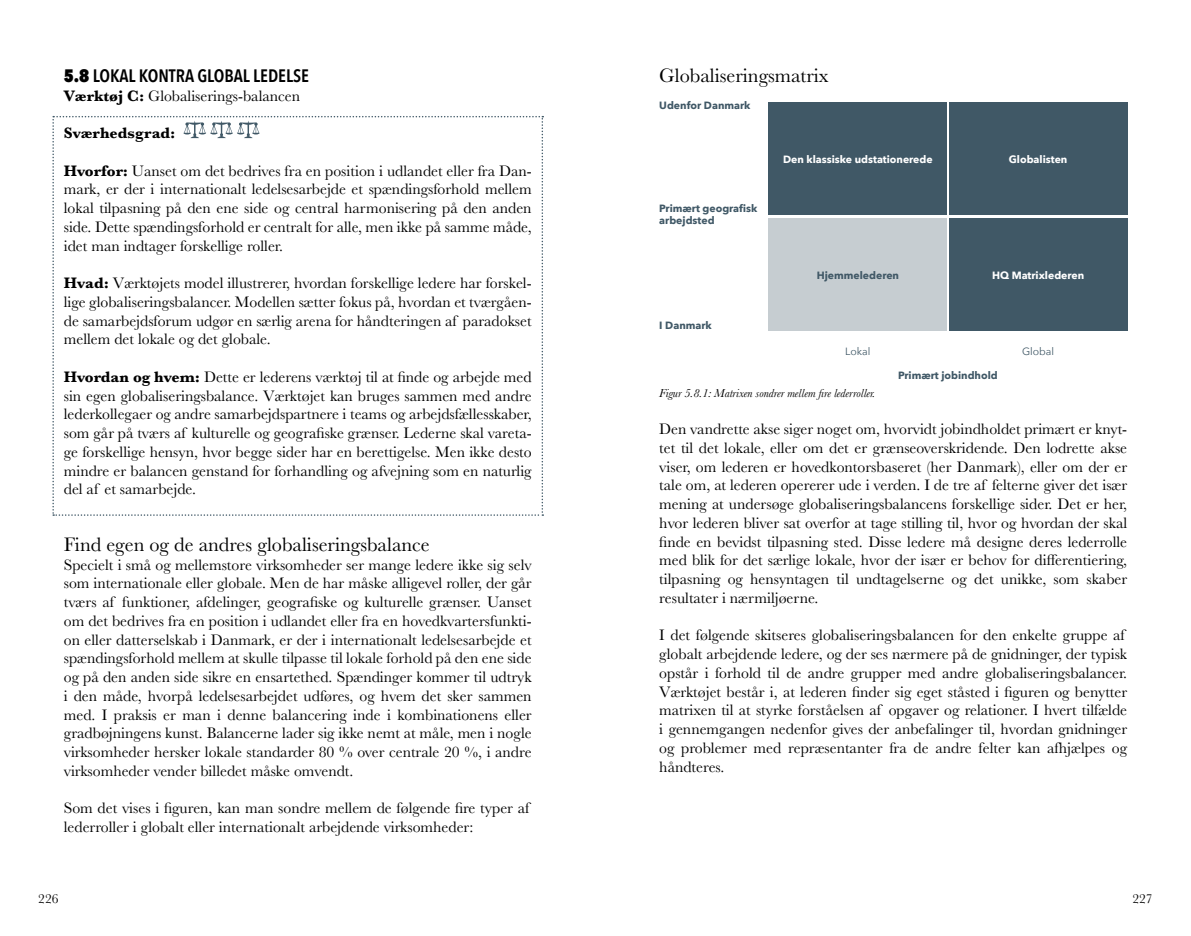
<style>
.page{position:relative;width:1191px;height:936px;background:#fff}
.page>*{position:absolute;margin:0;border:0;box-sizing:border-box;transform-origin:0 0}
.t1{font:20.25px "Baskerville";color:#000}
.t2{font:600 18px "Avenir Next Condensed";color:#000}
.t3{font:15.75px/18.8px "Baskerville";color:#000;text-align:justify}
.t4{font:700 15.75px "Baskerville";color:#000}
.t5{font:13.5px "Baskerville";color:#000}
.t6{font:italic 12px "Baskerville";color:#000}
.t7{font:700 10.5px/12px "Avenir Next";color:#405866}
.t8{font:700 10.5px "Avenir Next";color:#fff}
.t9{font:10.5px "Avenir Next";color:#405866}
.s1{font-weight:800}
.s2{font-weight:700}
</style>
<div class="page">
<svg style="left:52px;top:116px;width:491px;height:400px"></svg>
<div style="left:769px;top:102px;width:178px;height:113px;background:#405866"></div>
<div style="left:769px;top:218px;width:178px;height:112px;background:#c6cdd1"></div>
<div style="left:949px;top:102px;width:178px;height:113px;background:#405866"></div>
<div style="left:949px;top:218px;width:178px;height:112px;background:#405866"></div>
<p class="t2" style="left:64px;top:60px;width:247px"><span class="s1">5.8</span> LOKAL KONTRA GLOBAL LEDELSE</p>
<p class="t3" style="left:64px;top:86px;width:238px"><span class="s2">Værktøj C:</span> Globaliserings-balancen</p>
<p class="t4" style="left:64px;top:122px;width:113px">Sværhedsgrad:</p>
<p class="t3" style="left:64px;top:161px;width:469px"><span class="s2">Hvorfor:</span> Uanset om det bedrives fra en position i udlandet eller fra Dan&shy;mark, er der i internationalt ledelsesarbejde et spændingsforhold mellem lokal tilpasning på den ene side og central harmonisering på den anden side. Dette spændingsforhold er centralt for alle, men ikke på samme måde, idet man indtager forskellige roller.</p>
<p class="t3" style="left:64px;top:274px;width:469px"><span class="s2">Hvad:</span> Værktøjets model illustrerer, hvordan forskellige ledere har forskel&shy;lige globaliseringsbalancer. Modellen sætter fokus på, hvordan et tværgåen&shy;de samarbejdsforum udgør en særlig arena for håndteringen af paradokset mellem det lokale og det globale.</p>
<p class="t3" style="left:64px;top:367px;width:469px"><span class="s2">Hvordan og hvem:</span> Dette er lederens værktøj til at finde og arbejde med sin egen globaliseringsbalance. Værktøjet kan bruges sammen med andre lederkollegaer og andre samarbejdspartnere i teams og arbejdsfællesskaber, som går på tværs af kulturelle og geografiske grænser. Lederne skal vareta&shy;ge forskellige hensyn, hvor begge sider har en berettigelse. Men ikke desto mindre er balancen genstand for forhandling og afvejning som en naturlig del af et samarbejde.</p>
<p class="t1" style="left:64px;top:531px;width:367px">Find egen og de andres globaliseringsbalance</p>
<p class="t3" style="left:64px;top:555px;width:469px">Specielt i små og mellemstore virksomheder ser mange ledere ikke sig selv som internationale eller globale. Men de har måske alligevel roller, der går tværs af funktioner, afdelinger, geografiske og kulturelle grænser. Uanset om det bedrives fra en position i udlandet eller fra en hovedkvartersfunkti&shy;on eller datterselskab i Danmark, er der i internationalt ledelsesarbejde et spændingsforhold mellem at skulle tilpasse til lokale forhold på den ene side og på den anden side sikre en ensartethed. Spændinger kommer til udtryk i den måde, hvorpå ledelsesarbejdet udføres, og hvem det sker sammen med. I praksis er man i denne balancering inde i kombinationens eller gradbøjningens kunst. Balancerne lader sig ikke nemt at måle, men i nogle virksomheder hersker lokale standarder 80 % over centrale 20 %, i andre virksomheder vender billedet måske omvendt.</p>
<p class="t3" style="left:64px;top:799px;width:467px">Som det vises i figuren, kan man sondre mellem de følgende fire typer af lederroller i globalt eller internationalt arbejdende virksomheder:</p>
<p class="t1" style="left:659px;top:63px;width:171px">Globaliseringsmatrix</p>
<p class="t7" style="left:659px;top:99px;width:93px">Udenfor Danmark</p>
<p class="t7" style="left:659px;top:202px;width:100px">Primært geografisk arbejdsted</p>
<p class="t7" style="left:659px;top:319px;width:54px">I Danmark</p>
<p class="t8" style="left:783px;top:150px;width:151px">Den klassiske udstationerede</p>
<p class="t8" style="left:1008px;top:150px;width:60px">Globalisten</p>
<p class="t7" style="left:816px;top:269px;width:84px">Hjemmelederen</p>
<p class="t8" style="left:992px;top:266px;width:94px">HQ Matrixlederen</p>
<p class="t9" style="left:845px;top:343px;width:27px">Lokal</p>
<p class="t9" style="left:1022px;top:343px;width:34px">Global</p>
<p class="t7" style="left:898px;top:369px;width:101px">Primært jobindhold</p>
<p class="t6" style="left:659px;top:385px;width:218px">Figur 5.8.1: Matrixen sondrer mellem fire lederroller.</p>
<p class="t3" style="left:659px;top:420px;width:469px">Den vandrette akse siger noget om, hvorvidt jobindholdet primært er knyt&shy;tet til det lokale, eller om det er grænseoverskridende. Den lodrette akse viser, om lederen er hovedkontorsbaseret (her Danmark), eller om der er tale om, at lederen opererer ude i verden. I de tre af felterne giver det især mening at undersøge globaliseringsbalancens forskellige sider. Det er her, hvor lederen bliver sat overfor at tage stilling til, hvor og hvordan der skal finde en bevidst tilpasning sted. Disse ledere må designe deres lederrolle med blik for det særlige lokale, hvor der især er behov for differentiering, tilpasning og hensyntagen til undtagelserne og det unikke, som skaber resultater i nærmiljøerne.</p>
<p class="t3" style="left:659px;top:626px;width:469px;text-align:left">I det følgende skitseres globaliseringsbalancen for den enkelte gruppe af globalt arbejdende ledere, og der ses nærmere på de gnidninger, der typisk opstår i forhold til de andre grupper med andre globaliseringsbalancer.<br>Værktøjet består i, at lederen finder sig eget ståsted i figuren og benytter matrixen til at styrke forståelsen af opgaver og relationer. I hvert tilfælde i gennemgangen nedenfor gives der anbefalinger til, hvordan gnidninger og problemer med repræsentanter fra de andre felter kan afhjælpes og håndteres.</p>
<p class="t5" style="left:38px;top:890px;width:22px">226</p>
<p class="t5" style="left:1132px;top:890px;width:22px">227</p>
</div>
